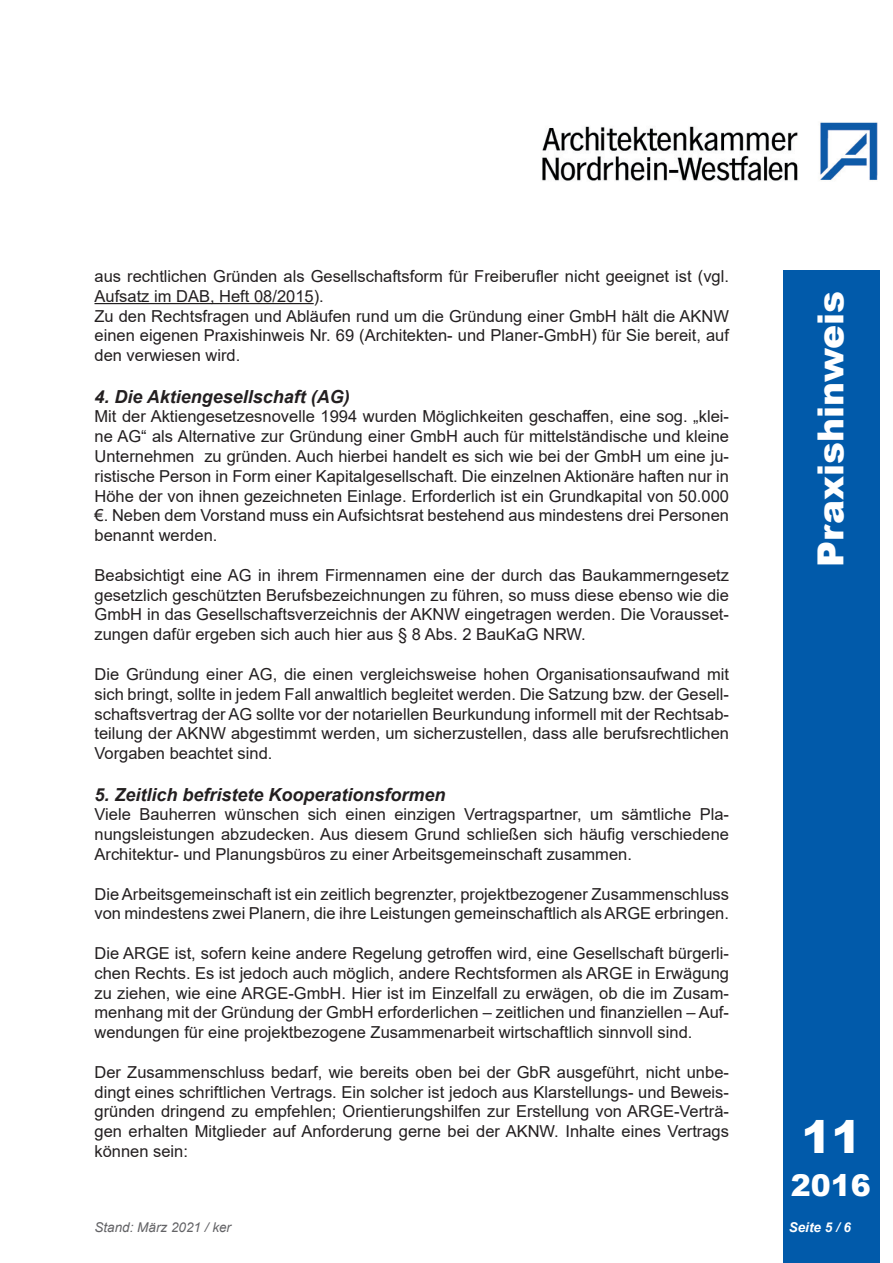
<style>
.page{position:relative;width:893px;height:1263px;background:#fff}
.page>*{position:absolute;margin:0;border:0;box-sizing:border-box;transform-origin:0 0}
.Zahl{font:900 45px "Arial";color:#fff}
.Praxishinweis__Balke{font:900 36px "Arial";color:#fff}
.Nummer_klein{font:900 30px "Arial";color:#fff}
.Zwischenüberschrift{font:italic 700 18px "Arial";color:#231f20}
.Fließtext{font:16.5px/19.8px "Arial";color:#231f20;text-align:justify}
.Fußnote{font:italic 13.5px "Arial";color:#636366}
.Seitenzahl{font:italic 700 13.5px "Arial";color:#fff}
</style>
<div class="page">
<div style="left:783px;top:270px;width:96px;height:993px;background:#015aaa"></div>
<hr style="left:94px;top:303px;width:220px;height:1px;background:#231f20">
<img style="left:542px;top:122px;width:336px;height:59px">
<p class="Fließtext" style="left:94px;top:266px;width:636px">aus rechtlichen Gründen als Gesellschaftsform für Freiberufler nicht geeignet ist (vgl.<br>Aufsatz im DAB, Heft 08/2015).</p>
<p class="Fließtext" style="left:94px;top:306px;width:636px">Zu den Rechtsfragen und Abläufen rund um die Gründung einer GmbH hält die AKNW einen eigenen Praxishinweis Nr. 69 (Architekten- und Planer-GmbH) für Sie bereit, auf den verwiesen wird.</p>
<p class="Zwischenüberschrift" style="left:94px;top:384px;width:257px">4. Die Aktiengesellschaft (AG)</p>
<p class="Fließtext" style="left:94px;top:407px;width:636px">Mit der Aktiengesetzesnovelle 1994 wurden Möglichkeiten geschaffen, eine sog. „klei&shy;ne AG“ als Alternative zur Gründung einer GmbH auch für mittelständische und kleine Unternehmen zu gründen. Auch hierbei handelt es sich wie bei der GmbH um eine ju&shy;ristische Person in Form einer Kapitalgesellschaft. Die einzelnen Aktionäre haften nur in Höhe der von ihnen gezeichneten Einlage. Erforderlich ist ein Grundkapital von 50.000 €. Neben dem Vorstand muss ein Aufsichtsrat bestehend aus mindestens drei Personen benannt werden.</p>
<p class="Fließtext" style="left:94px;top:565px;width:636px">Beabsichtigt eine AG in ihrem Firmennamen eine der durch das Baukammerngesetz gesetzlich geschützten Berufsbezeichnungen zu führen, so muss diese ebenso wie die GmbH in das Gesellschaftsverzeichnis der AKNW eingetragen werden. Die Vorausset&shy;zungen dafür ergeben sich auch hier aus § 8 Abs. 2 BauKaG NRW.</p>
<p class="Fließtext" style="left:94px;top:664px;width:636px">Die Gründung einer AG, die einen vergleichsweise hohen Organisationsaufwand mit sich bringt, sollte in jedem Fall anwaltlich begleitet werden. Die Satzung bzw. der Gesell&shy;schaftsvertrag der AG sollte vor der notariellen Beurkundung informell mit der Rechtsab&shy;teilung der AKNW abgestimmt werden, um sicherzustellen, dass alle berufsrechtlichen Vorgaben beachtet sind.</p>
<p class="Zwischenüberschrift" style="left:94px;top:782px;width:353px">5. Zeitlich befristete Kooperationsformen</p>
<p class="Fließtext" style="left:94px;top:804px;width:636px">Viele Bauherren wünschen sich einen einzigen Vertragspartner, um sämtliche Pla&shy;nungsleistungen abzudecken. Aus diesem Grund schließen sich häufig verschiedene Architektur- und Planungsbüros zu einer Arbeitsgemeinschaft zusammen.</p>
<p class="Fließtext" style="left:94px;top:884px;width:636px">Die Arbeitsgemeinschaft ist ein zeitlich begrenzter, projektbezogener Zusammenschluss von mindestens zwei Planern, die ihre Leistungen gemeinschaftlich als ARGE erbringen.</p>
<p class="Fließtext" style="left:94px;top:943px;width:636px">Die ARGE ist, sofern keine andere Regelung getroffen wird, eine Gesellschaft bürgerli&shy;chen Rechts. Es ist jedoch auch möglich, andere Rechtsformen als ARGE in Erwägung zu ziehen, wie eine ARGE-GmbH. Hier ist im Einzelfall zu erwägen, ob die im Zusam&shy;menhang mit der Gründung der GmbH erforderlichen – zeitlichen und finanziellen – Auf&shy;wendungen für eine projektbezogene Zusammenarbeit wirtschaftlich sinnvoll sind.</p>
<p class="Fließtext" style="left:94px;top:1062px;width:636px">Der Zusammenschluss bedarf, wie bereits oben bei der GbR ausgeführt, nicht unbe&shy;dingt eines schriftlichen Vertrags. Ein solcher ist jedoch aus Klarstellungs- und Beweis&shy;gründen dringend zu empfehlen; Orientierungshilfen zur Erstellung von ARGE-Verträ&shy;gen erhalten Mitglieder auf Anforderung gerne bei der AKNW. Inhalte eines Vertrags können sein:</p>
<p class="Praxishinweis__Balke" style="left:805px;top:567px;width:278px;rotate:-90deg">Praxishinweis</p>
<p class="Zahl" style="left:801px;top:1104px;width:62px">11</p>
<p class="Nummer_klein" style="left:791px;top:1163px;width:82px">2016</p>
<p class="Fußnote" style="left:94px;top:1218px;width:138px">Stand: März 2021 / ker</p>
<p class="Seitenzahl" style="left:789px;top:1218px;width:64px">Seite 5 / 6</p>
</div>
